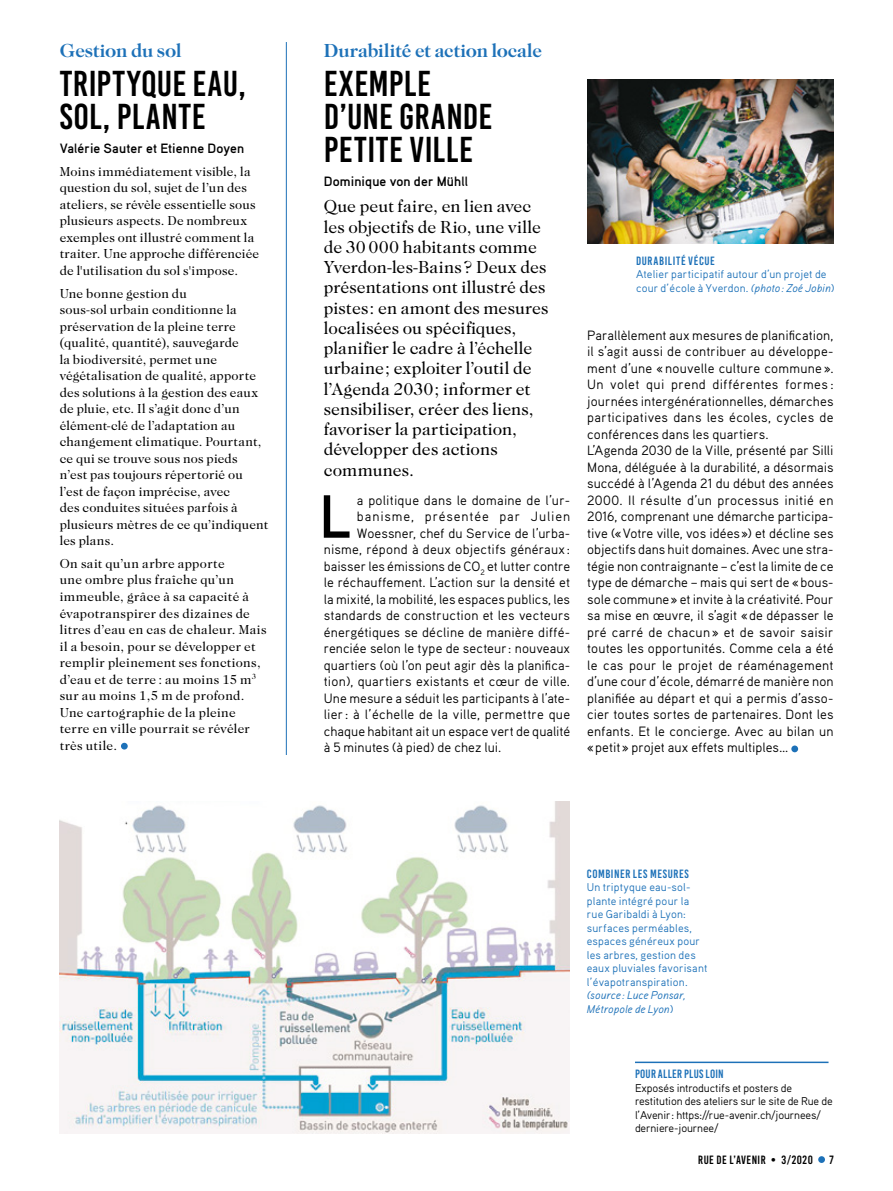
<style>
.page{position:relative;width:893px;height:1191px;background:#fff}
.page>*{position:absolute;margin:0;border:0;box-sizing:border-box;transform-origin:0 0}
._01_texte_courant_sm{font:700 60.75px "Aaux Pro";color:#000}
._02_titre_bebas_24{font:36px/33px "Bebas Kai";letter-spacing:.015em;color:#000}
._03_surtitre_caslon{font:700 19.5px "Caslon Two Twe Four ITC";letter-spacing:-.005em;color:#1d71b8}
._04_lead_caslon_12{font:18px/20.2px "Caslon Two Twe Four ITC";letter-spacing:.005em;color:#000}
._01_texte_courant_sm-2{font:13.5px/16.5px "Aaux Pro";letter-spacing:.01em;color:#000;text-align:justify}
.texte_caslon_9_11{font:13.5px/16.5px "Caslon Two Twe Four ITC";letter-spacing:.02em;color:#000}
._07_redacteur{font:700 13.5px "Aaux Pro";letter-spacing:.01em;color:#000}
._01_texte_courant_sm-3{font:13.5px "Aaux Pro";letter-spacing:.07em;color:#000}
._06_légende_titre_ca{font:12px "Bebas Kai";letter-spacing:.045em;color:#1d71b8}
.t1{font:12px "Bebas Kai";letter-spacing:.035em;color:#000}
._06_légende_titre_ca-2{font:12px "Bebas Kai";letter-spacing:.025em;color:#1d71b8}
._06_légende_bleu{font:11.25px/13.5px "Aaux Pro";letter-spacing:.015em;color:#1d71b8}
._06_légende_bleu-2{font:11.25px/13.5px "Aaux Pro";letter-spacing:-.01em;color:#000}
._06_légende_bleu-3{font:italic 11.25px/13.5px "Aaux Pro";letter-spacing:.01em;color:#1d71b8}
.s1{font-style:italic}
.s2{font-style:normal}
</style>
<div class="page">
<div style="left:818px;top:1156px;width:7px;height:7px;background:#1d71b8;border-radius:50%"></div>
<img style="left:587px;top:79px;width:247px;height:165px">
<hr style="left:635px;top:1061px;width:193px;height:2px;background:#1d71b8">
<img style="left:60px;top:801px;width:510px;height:332px">
<div style="left:791px;top:745px;width:7px;height:7px;background:#1d71b8;border-radius:50%"></div>
<div style="left:121px;top:743px;width:7px;height:6px;background:#1d71b8;border-radius:50%"></div>
<hr style="left:286px;top:42px;width:1px;height:713px;background:#1d71b8">
<p class="_03_surtitre_caslon" style="left:60px;top:39px;width:123px">Gestion du sol</p>
<p class="_02_titre_bebas_24" style="left:60px;top:67px;width:188px">TRIPTYQUE EAU,<br>SOL, PLANTE</p>
<p class="_07_redacteur" style="left:60px;top:139px;width:186px">Valérie Sauter et Etienne Doyen</p>
<p class="texte_caslon_9_11" style="left:60px;top:163px;width:201px">Moins immédiatement visible, la question du sol, sujet de l’un des ateliers, se révèle essentielle sous plusieurs aspects. De nombreux exemples ont illustré comment la traiter. Une approche différenciée de l'utilisation du sol s'impose.</p>
<p class="texte_caslon_9_11" style="left:60px;top:285px;width:210px">Une bonne gestion du<br>sous-sol urbain conditionne la préservation de la pleine terre (qualité, quantité), sauvegarde<br>la biodiversité, permet une végétalisation de qualité, apporte des solutions à la gestion des eaux de pluie, etc. Il s’agit donc d’un élément-clé de l’adaptation au changement climatique. Pourtant, ce qui se trouve sous nos pieds n’est pas toujours répertorié ou l’est de façon imprécise, avec<br>des conduites situées parfois à plusieurs mètres de ce qu’indiquent les plans.</p>
<p class="texte_caslon_9_11" style="left:60px;top:555px;width:208px">On sait qu’un arbre apporte<br>une ombre plus fraîche qu’un immeuble, grâce à sa capacité à évapotranspirer des dizaines de litres d’eau en cas de chaleur. Mais il a besoin, pour se développer et remplir pleinement ses fonctions, d’eau et de terre : au moins 15 m<sup>3 </sup>sur au moins 1,5 m de profond.<br>Une cartographie de la pleine terre en ville pourrait se révéler très utile.</p>
<p class="_03_surtitre_caslon" style="left:324px;top:39px;width:219px">Durabilité et action locale</p>
<p class="_02_titre_bebas_24" style="left:324px;top:67px;width:170px">EXEMPLE<br>D’UNE GRANDE<br>PETITE VILLE</p>
<p class="_07_redacteur" style="left:324px;top:172px;width:146px">Dominique von der Mühll</p>
<p class="_04_lead_caslon_12" style="left:324px;top:197px;width:226px">Que peut faire, en lien avec les objectifs de Rio, une ville de 30 000 habitants comme<br>Yverdon-les-Bains ? Deux des présentations ont illustré des pistes: en amont des mesures localisées ou spécifiques, planifier le cadre à l’échelle urbaine; exploiter l’outil de l’Agenda 2030; informer et sensibiliser, créer des liens, favoriser la participation, développer des actions communes.</p>
<p class="_01_texte_courant_sm" style="left:319px;top:477px;width:33px">L</p>
<p class="_01_texte_courant_sm-2" style="left:357px;top:491px;width:215px">a politique dans le domaine de l’ur-</p>
<p class="_01_texte_courant_sm-3" style="left:357px;top:508px;width:215px">banisme, présentée par Julien</p>
<p class="_01_texte_courant_sm-2" style="left:357px;top:524px;width:215px">Woessner, chef du Service de l’urba-</p>
<p class="_01_texte_courant_sm-2" style="left:324px;top:541px;width:248px">nisme, répond à deux objectifs généraux :</p>
<p class="_01_texte_courant_sm-2" style="left:324px;top:557px;width:248px">baisser les émissions de CO<sub>2</sub> et lutter contre</p>
<p class="_01_texte_courant_sm-2" style="left:324px;top:574px;width:248px">le réchauffement. L’action sur la densité et</p>
<p class="_01_texte_courant_sm-2" style="left:324px;top:590px;width:248px">la mixité, la mobilité, les espaces publics, les</p>
<p class="_01_texte_courant_sm-2" style="left:324px;top:607px;width:248px">standards de construction et les vecteurs</p>
<p class="_01_texte_courant_sm-2" style="left:324px;top:623px;width:248px">énergétiques se décline de manière diffé-</p>
<p class="_01_texte_courant_sm-2" style="left:324px;top:640px;width:248px">renciée selon le type de secteur: nouveaux</p>
<p class="_01_texte_courant_sm-2" style="left:324px;top:656px;width:248px">quartiers (où l’on peut agir dès la planifica-</p>
<p class="_01_texte_courant_sm-2" style="left:324px;top:673px;width:248px">tion), quartiers existants et cœur de ville.</p>
<p class="_01_texte_courant_sm-2" style="left:324px;top:689px;width:248px">Une mesure a séduit les participants à l’ate-</p>
<p class="_01_texte_courant_sm-2" style="left:324px;top:706px;width:248px">lier: à l’échelle de la ville, permettre que</p>
<p class="_01_texte_courant_sm-2" style="left:324px;top:722px;width:248px">chaque habitant ait un espace vert de qualité</p>
<p class="_01_texte_courant_sm-2" style="left:324px;top:739px;width:179px">à 5 minutes (à pied) de chez lui.</p>
<p class="_06_légende_titre_ca" style="left:636px;top:254px;width:80px">DURABILITÉ VÉCUE</p>
<p class="_06_légende_bleu" style="left:636px;top:267px;width:200px">Atelier participatif autour d’un projet de cour d’école à Yverdon. <span class="s1">(photo : Zoé Jobin</span>)</p>
<p class="_01_texte_courant_sm-2" style="left:587px;top:326px;width:248px">Parallèlement aux mesures de planification, il s’agit aussi de contribuer au développe&shy;ment d’une « nouvelle culture commune ».<br>Un volet qui prend différentes formes : journées intergénérationnelles, démarches participatives dans les écoles, cycles de conférences dans les quartiers.</p>
<p class="_01_texte_courant_sm-2" style="left:587px;top:442px;width:248px">L’Agenda 2030 de la Ville, présenté par Silli Mona, déléguée à la durabilité, a désormais succédé à l’Agenda 21 du début des années 2000. Il résulte d’un processus initié en 2016, comprenant une démarche participa&shy;tive («Votre ville, vos idées») et décline ses objectifs dans huit domaines. Avec une stra&shy;tégie non contraignante – c’est la limite de ce type de démarche – mais qui sert de «bous&shy;sole commune» et invite à la créativité. Pour sa mise en œuvre, il s’agit «de dépasser le pré carré de chacun » et de savoir saisir toutes les opportunités. Comme cela a été le cas pour le projet de réaménagement d’une cour d’école, démarré de manière non planifiée au départ et qui a permis d’asso&shy;cier toutes sortes de partenaires. Dont les enfants. Et le concierge. Avec au bilan un «petit» projet aux effets multiples…</p>
<p class="_06_légende_titre_ca" style="left:587px;top:867px;width:104px">COMBINER LES MESURES</p>
<p class="_06_légende_bleu" style="left:587px;top:880px;width:122px">Un triptyque eau-sol&shy;plante intégré pour la rue Garibaldi à Lyon: surfaces perméables, espaces généreux pour les arbres, gestion des eaux pluviales favorisant l’évapotranspiration.</p>
<p class="_06_légende_bleu-3" style="left:587px;top:988px;width:100px">(source : Luce Ponsar,<br>Métropole de Lyon<span class="s2">)</span></p>
<p class="_06_légende_titre_ca-2" style="left:635px;top:1067px;width:90px">POUR ALLER PLUS LOIN</p>
<p class="_06_légende_bleu-2" style="left:635px;top:1080px;width:199px">Exposés introductifs et posters de restitution des ateliers sur le site de Rue de l’Avenir: https://rue-avenir.ch/journees/ derniere-journee/</p>
<p class="t1" style="left:698px;top:1153px;width:116px">RUE DE L’AVENIR • 3/2020</p>
<p class="t1" style="left:829px;top:1153px;width:6px">7</p>
</div>
